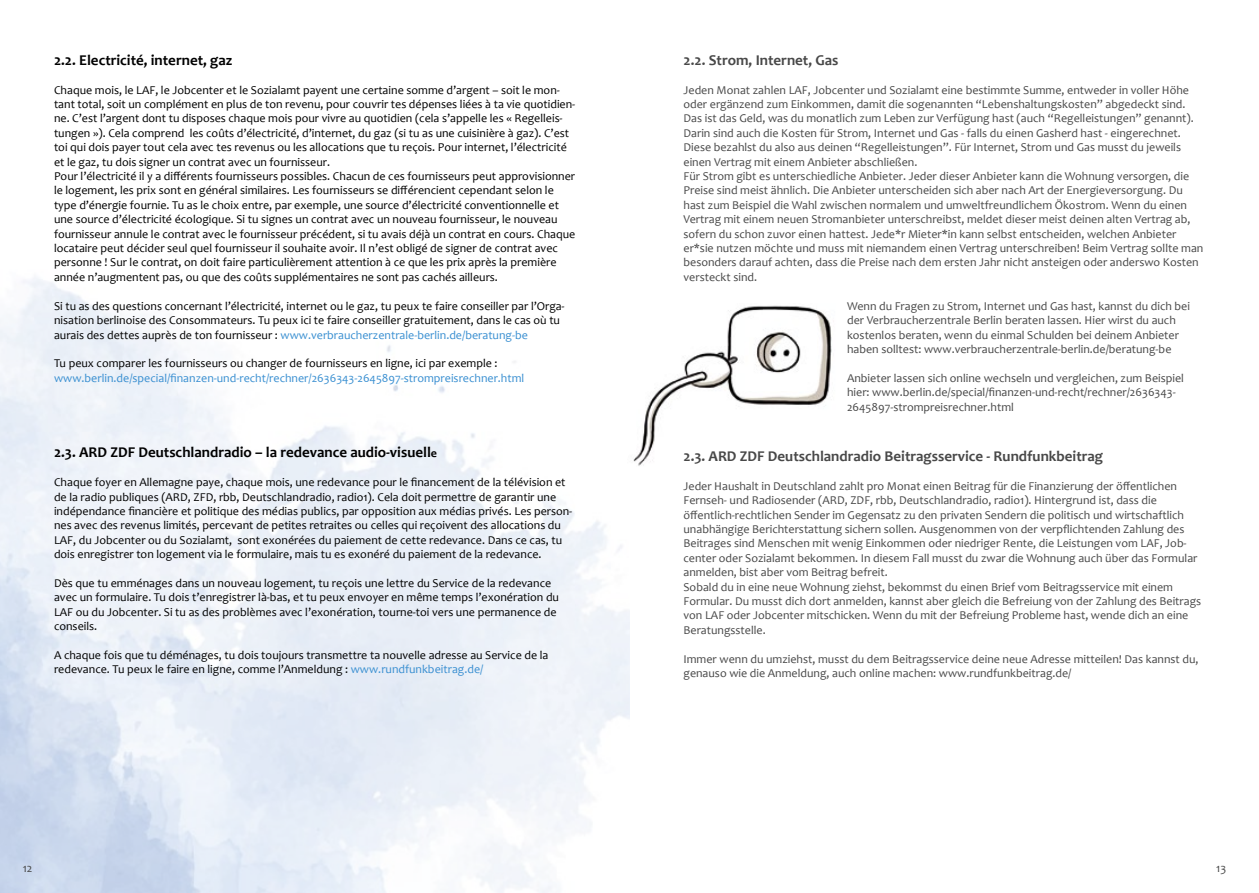
<style>
.page{position:relative;width:1259px;height:893px;background:#fff}
.page>*{position:absolute;margin:0;border:0;box-sizing:border-box;transform-origin:0 0}
.t1{font:700 15px "Candara";color:#000}
.t2{font:700 15px "Candara";color:#484848}
.t3{font:12px/14.4px "Candara";color:#000}
.t4{font:12px/14.4px "Candara";color:#484848}
.t5{font:12px "Candara";color:#398fd1}
.s1{color:#398fd1}
.s2{font-size:12px}
</style>
<div class="page">
<img style="left:627px;top:305px;width:205px;height:161px">
<p class="t1" style="left:54px;top:51px;width:180px">2.2. Electricité, internet, gaz</p>
<p class="t3" style="left:54px;top:83px;width:523px">Chaque mois, le LAF, le Jobcenter et le Sozialamt payent une certaine somme d’argent – soit le mon&shy;tant total, soit un complément en plus de ton revenu, pour couvrir tes dépenses liées à ta vie quotidien&shy;ne. C’est l’argent dont tu disposes chaque mois pour vivre au quotidien (cela s’appelle les « Regelleis&shy;tungen »). Cela comprend les coûts d’électricité, d’internet, du gaz (si tu as une cuisinière à gaz). C’est toi qui dois payer tout cela avec tes revenus ou les allocations que tu reçois. Pour internet, l’électricité et le gaz, tu dois signer un contrat avec un fournisseur.<br>Pour l’électricité il y a différents fournisseurs possibles. Chacun de ces fournisseurs peut approvisionner le logement, les prix sont en général similaires. Les fournisseurs se différencient cependant selon le type d’énergie fournie. Tu as le choix entre, par exemple, une source d’électricité conventionnelle et une source d’électricité écologique. Si tu signes un contrat avec un nouveau fournisseur, le nouveau fournisseur annule le contrat avec le fournisseur précédent, si tu avais déjà un contrat en cours. Chaque locataire peut décider seul quel fournisseur il souhaite avoir. Il n’est obligé de signer de contrat avec personne ! Sur le contrat, on doit faire particulièrement attention à ce que les prix après la première année n’augmentent pas, ou que des coûts supplémentaires ne sont pas cachés ailleurs.</p>
<p class="t3" style="left:54px;top:299px;width:512px">Si tu as des questions concernant l’électricité, internet ou le gaz, tu peux te faire conseiller par l’Orga&shy;nisation berlinoise des Consommateurs. Tu peux ici te faire conseiller gratuitement, dans le cas où tu aurais des dettes auprès de ton fournisseur : <span class="s1">www.verbraucherzentrale-berlin.de/beratung-be</span></p>
<p class="t3" style="left:54px;top:356px;width:445px">Tu peux comparer les fournisseurs ou changer de fournisseurs en ligne, ici par exemple :</p>
<p class="t5" style="left:54px;top:371px;width:472px">www.berlin.de/special/finanzen-und-recht/rechner/2636343-2645897-strompreisrechner.html</p>
<p class="t1" style="left:54px;top:443px;width:384px">2.3. ARD ZDF Deutschlandradio – la redevance audio-visuell<span class="s2">e</span></p>
<p class="t3" style="left:54px;top:475px;width:520px">Chaque foyer en Allemagne paye, chaque mois, une redevance pour le financement de la télévision et de la radio publiques (ARD, ZFD, rbb, Deutschlandradio, radio1). Cela doit permettre de garantir une indépendance financière et politique des médias publics, par opposition aux médias privés. Les person&shy;nes avec des revenus limités, percevant de petites retraites ou celles qui reçoivent des allocations du LAF, du Jobcenter ou du Sozialamt, sont exonérées du paiement de cette redevance. Dans ce cas, tu dois enregistrer ton logement via le formulaire, mais tu es exonéré du paiement de la redevance.</p>
<p class="t3" style="left:54px;top:576px;width:506px">Dès que tu emménages dans un nouveau logement, tu reçois une lettre du Service de la redevance avec un formulaire. Tu dois t’enregistrer là-bas, et tu peux envoyer en même temps l’exonération du LAF ou du Jobcenter. Si tu as des problèmes avec l’exonération, tourne-toi vers une permanence de conseils.</p>
<p class="t3" style="left:54px;top:648px;width:496px">A chaque fois que tu déménages, tu dois toujours transmettre ta nouvelle adresse au Service de la redevance. Tu peux le faire en ligne, comme l’Anmeldung : <span class="s1">www.rundfunkbeitrag.de/</span></p>
<p class="t2" style="left:683px;top:51px;width:156px">2.2. Strom, Internet, Gas</p>
<p class="t4" style="left:683px;top:83px;width:521px">Jeden Monat zahlen LAF, Jobcenter und Sozialamt eine bestimmte Summe, entweder in voller Höhe oder ergänzend zum Einkommen, damit die sogenannten “Lebenshaltungskosten” abgedeckt sind.<br>Das ist das Geld, was du monatlich zum Leben zur Verfügung hast (auch “Regelleistungen” genannt).<br>Darin sind auch die Kosten für Strom, Internet und Gas - falls du einen Gasherd hast - eingerechnet.<br>Diese bezahlst du also aus deinen “Regelleistungen”. Für Internet, Strom und Gas musst du jeweils einen Vertrag mit einem Anbieter abschließen.<br>Für Strom gibt es unterschiedliche Anbieter. Jeder dieser Anbieter kann die Wohnung versorgen, die Preise sind meist ähnlich. Die Anbieter unterscheiden sich aber nach Art der Energieversorgung. Du hast zum Beispiel die Wahl zwischen normalem und umweltfreundlichem Ökostrom. Wenn du einen Vertrag mit einem neuen Stromanbieter unterschreibst, meldet dieser meist deinen alten Vertrag ab, sofern du schon zuvor einen hattest. Jede*r Mieter*in kann selbst entscheiden, welchen Anbieter er*sie nutzen möchte und muss mit niemandem einen Vertrag unterschreiben! Beim Vertrag sollte man besonders darauf achten, dass die Preise nach dem ersten Jahr nicht ansteigen oder anderswo Kosten versteckt sind.</p>
<p class="t4" style="left:847px;top:299px;width:344px">Wenn du Fragen zu Strom, Internet und Gas hast, kannst du dich bei der Verbraucherzentrale Berlin beraten lassen. Hier wirst du auch kostenlos beraten, wenn du einmal Schulden bei deinem Anbieter haben solltest: www.verbraucherzentrale-berlin.de/beratung-be</p>
<p class="t4" style="left:847px;top:371px;width:338px">Anbieter lassen sich online wechseln und vergleichen, zum Beispiel hier: www.berlin.de/special/finanzen-und-recht/rechner/2636343-<br>2645897-strompreisrechner.html</p>
<p class="t2" style="left:683px;top:447px;width:421px">2.3. ARD ZDF Deutschlandradio Beitragsservice - Rundfunkbeitrag</p>
<p class="t4" style="left:683px;top:479px;width:519px">Jeder Haushalt in Deutschland zahlt pro Monat einen Beitrag für die Finanzierung der öffentlichen Fernseh- und Radiosender (ARD, ZDF, rbb, Deutschlandradio, radio1). Hintergrund ist, dass die öffentlich-rechtlichen Sender im Gegensatz zu den privaten Sendern die politisch und wirtschaftlich unabhängige Berichterstattung sichern sollen. Ausgenommen von der verpflichtenden Zahlung des Beitrages sind Menschen mit wenig Einkommen oder niedriger Rente, die Leistungen vom LAF, Job&shy;center oder Sozialamt bekommen. In diesem Fall musst du zwar die Wohnung auch über das Formular anmelden, bist aber vom Beitrag befreit.<br>Sobald du in eine neue Wohnung ziehst, bekommst du einen Brief vom Beitragsservice mit einem Formular. Du musst dich dort anmelden, kannst aber gleich die Befreiung von der Zahlung des Beitrags von LAF oder Jobcenter mitschicken. Wenn du mit der Befreiung Probleme hast, wende dich an eine Beratungsstelle.</p>
<p class="t4" style="left:683px;top:651px;width:516px">Immer wenn du umziehst, musst du dem Beitragsservice deine neue Adresse mitteilen! Das kannst du, genauso wie die Anmeldung, auch online machen: www.rundfunkbeitrag.de/</p>
<p class="t4" style="left:23px;top:861px;width:11px">12</p>
<p class="t4" style="left:1216px;top:861px;width:12px">13</p>
</div>
